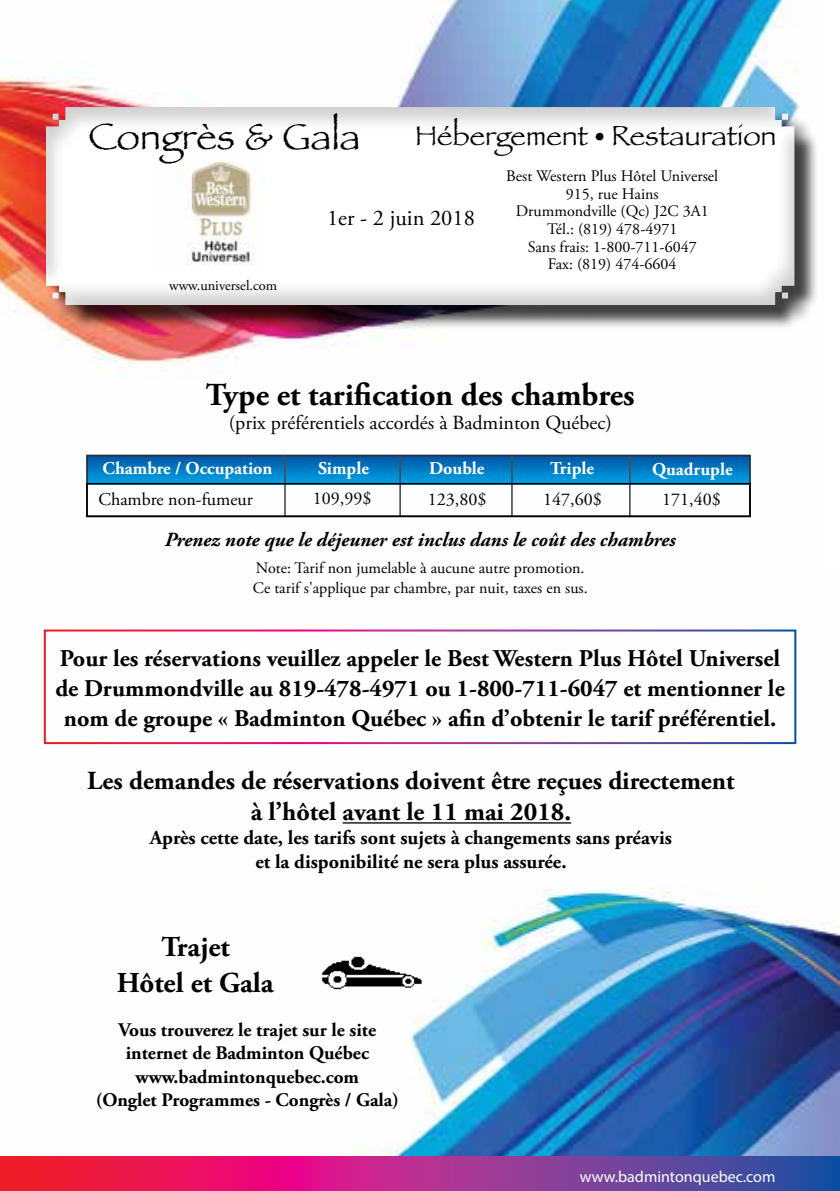
<style>
.page{position:relative;width:840px;height:1191px;background:#fff}
.page>*{position:absolute;margin:0;border:0;box-sizing:border-box;transform-origin:0 0}
.t1{font:38.4px "Papyrus";color:#000}
.t2{font:700 32px "Adobe Garamond Pro";color:#000}
.t3{font:28.8px "Papyrus";color:#000}
.t4{font:700 28.8px "Adobe Garamond Pro";color:#000}
.t5{font:700 26px/31.2px "Adobe Garamond Pro";color:#000;text-align:center}
.t6{font:700 24px/30px "Adobe Garamond Pro";color:#000;text-align:center}
.t7{font:22.4px "Adobe Garamond Pro";color:#000}
.t8{font:700 20px/24px "Adobe Garamond Pro";color:#000;text-align:center}
.t9{font:italic 700 20px "Adobe Garamond Pro";color:#000}
.t10{font:20px "Adobe Garamond Pro";color:#000}
.t11{font:700 19.2px/23px "Adobe Garamond Pro";color:#000;text-align:center}
.t12{font:700 18px "Adobe Garamond Pro";color:#fff}
.t13{font:18px "Adobe Garamond Pro";color:#000}
.t14{font:16px/17.6px "Adobe Garamond Pro";color:#000;text-align:center}
.t15{font:16px "Myriad Pro";color:#fff}
.t16{font:14.4px "Adobe Garamond Pro";color:#000}
</style>
<div class="page">
<img style="left:0;top:0;width:800px;height:518px">
<img style="left:43px;top:629px;width:796px;height:527px">
<hr style="left:342px;top:822px;width:229px;height:1px;background:#000">
<div style="left:49px;top:110px;width:770px;height:220px;background:#000;opacity:.75"></div>
<div style="left:45px;top:94px;width:752px;height:212px;background:#000;opacity:.19"></div>
<svg style="left:89px;top:458px;width:658px;height:25px;background:#007dc5"></svg>
<div style="left:86px;top:455px;width:664px;height:62px;border:2px solid #2f2f2f"></div>
<hr style="left:284px;top:455px;width:1px;height:61px;background:#4a4a4d">
<hr style="left:399px;top:456px;width:2px;height:60px;background:#4a4a4d">
<hr style="left:511px;top:456px;width:1px;height:60px;background:#4a4a4d">
<hr style="left:628px;top:456px;width:2px;height:61px;background:#4a4a4d">
<div style="left:44px;top:629px;width:751px;height:115px;border:2px solid #fff"></div>
<img style="left:152px;top:140px;width:114px;height:130px">
<div style="left:86px;top:483px;width:664px;height:34px;border:2px solid #000"></div>
<img style="left:306px;top:933px;width:128px;height:80px">
<svg style="left:0;top:1156px;width:839px;height:35px;background:#a82c7f"></svg>
<h1 class="t1" style="left:88px;top:113px;width:273px">Congrès &amp; Gala</h1>
<h3 class="t3" style="left:415px;top:118px;width:362px">Hébergement • Restauration</h3>
<p class="t14" style="left:506px;top:168px;width:213px">Best Western Plus Hôtel Universel<br>915, rue Hains<br>Drummondville (Qc) J2C 3A1<br>Tél.: (819) 478-4971<br>Sans frais: 1-800-711-6047<br>Fax: (819) 474-6604</p>
<h3 class="t7" style="left:327px;top:204px;width:149px">1er - 2 juin 2018</h3>
<p class="t16" style="left:169px;top:277px;width:109px">www.universel.com</p>
<h2 class="t2" style="left:206px;top:376px;width:430px">Type et tarification des chambres</h2>
<p class="t10" style="left:229px;top:410px;width:384px">(prix préférentiels accordés à Badminton Québec)</p>
<p class="t12" style="left:103px;top:458px;width:171px">Chambre / Occupation</p>
<p class="t12" style="left:318px;top:458px;width:52px">Simple</p>
<p class="t12" style="left:429px;top:458px;width:57px">Double</p>
<p class="t12" style="left:550px;top:458px;width:45px">Triple</p>
<p class="t12" style="left:651px;top:459px;width:82px">Quadruple</p>
<p class="t13" style="left:98px;top:488px;width:155px">Chambre non-fumeur</p>
<p class="t13" style="left:312px;top:487px;width:60px">109,99$</p>
<p class="t13" style="left:427px;top:488px;width:60px">123,80$</p>
<p class="t13" style="left:543px;top:488px;width:60px">147,60$</p>
<p class="t13" style="left:661px;top:488px;width:60px">171,40$</p>
<p class="t9" style="left:165px;top:528px;width:512px">Prenez note que le déjeuner est inclus dans le coût des chambres</p>
<p class="t14" style="left:253px;top:558px;width:336px;line-height:20px;text-align:left">Note: Tarif non jumelable à aucune autre promotion.<br>Ce tarif s'applique par chambre, par nuit, taxes en sus.</p>
<h3 class="t6" style="left:55px;top:643px;width:730px">Pour les réservations veuillez appeler le Best Western Plus Hôtel Universel de Drummondville au 819-478-4971 ou 1-800-711-6047 et mentionner le nom de groupe « Badminton Québec » afin d’obtenir le tarif préférentiel.</h3>
<h3 class="t5" style="left:87px;top:765px;width:648px">Les demandes de réservations doivent être reçues directement à l’hôtel avant le 11 mai 2018.</h3>
<p class="t8" style="left:150px;top:826px;width:523px">Après cette date, les tarifs sont sujets à changements sans préavis et la disponibilité ne sera plus assurée.</p>
<h3 class="t4" style="left:161px;top:930px;width:70px">Trajet</h3>
<h3 class="t4" style="left:117px;top:965px;width:158px">Hôtel et Gala</h3>
<p class="t11" style="left:96px;top:1019px;width:304px">Vous trouverez le trajet sur le site internet de Badminton Québec www.badmintonquebec.com<br>(Onglet Programmes - Congrès / Gala)</p>
<p class="t15" style="left:579px;top:1167px;width:197px">www.badmintonquebec.com</p>
</div>
